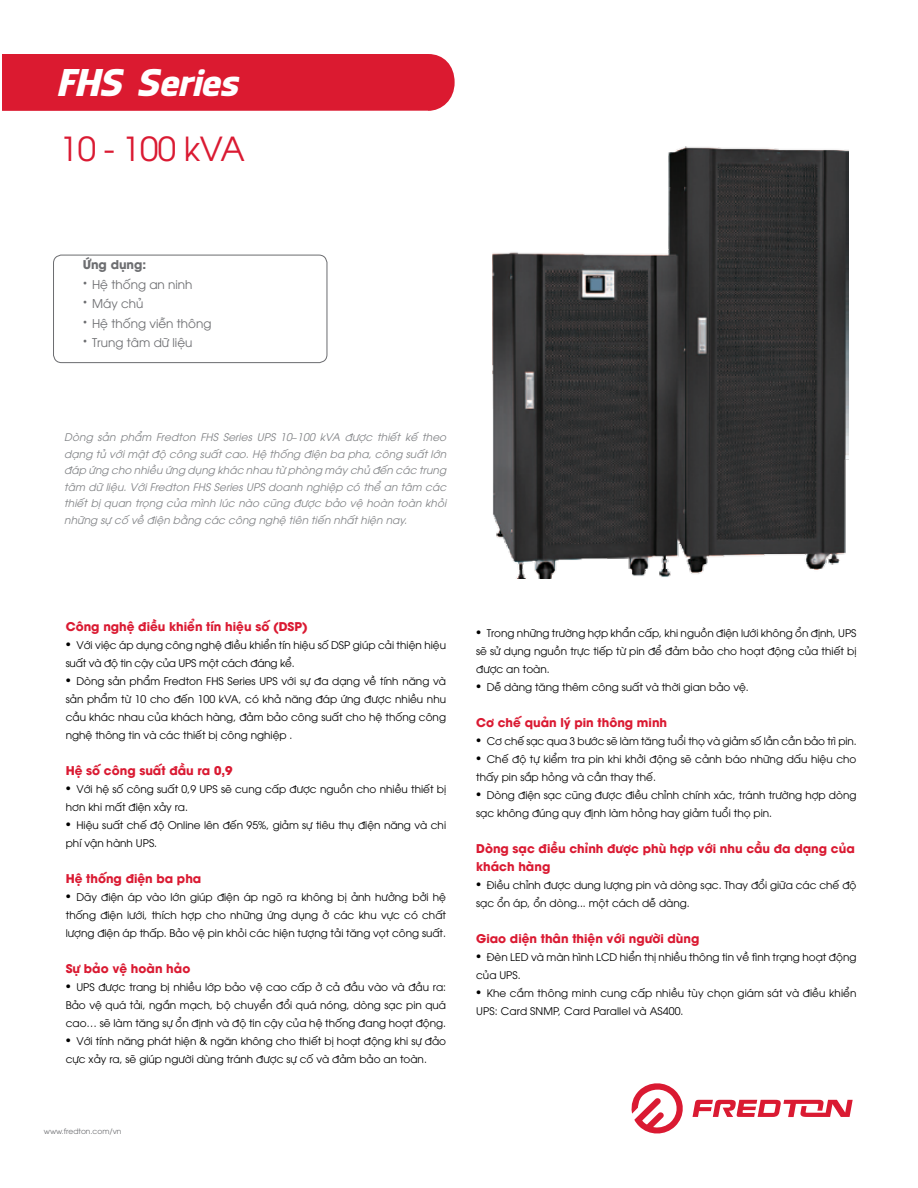
<style>
.page{position:relative;width:918px;height:1188px;background:#fff}
.page>*{position:absolute;margin:0;border:0;box-sizing:border-box;transform-origin:0 0}
.t1{font:italic 36px "UTM Facebook";color:#fff}
.t2{font:33px "UTM Avo";letter-spacing:-.02em;color:#da1a32}
.t3{font:700 12px/18px "UTM Avo";color:#da1a32}
.t4{font:12px/19.5px "UTM Avo";color:#6d6e71}
.t5{font:10.5px/18px "UTM Avo";color:#000}
.t6{font:italic 10.5px/16.5px "UTM Avo";letter-spacing:.01em;color:#808285;text-align:justify}
.t7{font:7.5px "UTM Avo";color:#6d6e71}
.s1{font-weight:700}
.s2{font-family:"Myriad Pro";font-size:22.5px}
.s3{font-family:"Myriad Pro"}
.s4{font-family:"Myriad Pro";font-size:18px}
</style>
<div class="page">
<div style="left:2px;top:54px;width:453px;height:57px;background:#db1a30"></div>
<div style="left:53px;top:255px;width:274px;height:108px;border:1px solid #6d6e71;border-radius:8px"></div>
<img style="left:493px;top:146px;width:355px;height:432px">
<svg style="left:693px;top:1100px;width:160px;height:17px"></svg>
<svg style="left:631px;top:1083px;width:52px;height:51px"></svg>
<h1 class="t1" style="left:57px;top:53px;width:194px">FHS Series</h1>
<h2 class="t2" style="left:60px;top:123px;width:186px">10 - 100 kVA</h2>
<p class="t4" style="left:83px;top:254px;width:130px"><span class="s1">Ứng dụng:<br></span><span class="s2">∙</span> Hệ thống an ninh<br><span class="s2">∙</span> Máy chủ<br><span class="s2">∙</span> Hệ thống viễn thông <span class="s2">∙</span> Trung tâm dữ liệu</p>
<p class="t6" style="left:64px;top:428px;width:383px">Dòng sản phẩm Fredton FHS Series UPS 10<span class="s3">–</span>100 kVA được thiết kế theo dạng tủ với mật độ công suất cao. Hệ thống điện ba pha, công suất lớn đáp ứng cho nhiều ứng dụng khác nhau từ phòng máy chủ đến các trung tâm dữ liệu. Với Fredton FHS Series UPS doanh nghiệp có thể an tâm các thiết bị quan trọng của mình lúc nào cũng được bảo vệ hoàn toàn khỏi những sự cố về điện bằng các công nghệ tiên tiến nhất hiện nay.</p>
<p class="t3" style="left:66px;top:616px;width:244px">Công nghệ điều khiển tín hiệu số (DSP)</p>
<p class="t5" style="left:66px;top:635px;width:382px"><span class="s4">•</span> Với việc áp dụng công nghệ điều khiển tín hiệu số DSP giúp cải thiện hiệu suất và độ tin cậy của UPS một cách đáng kể.</p>
<p class="t5" style="left:66px;top:671px;width:382px;text-align:justify"><span class="s4">•</span> Dòng sản phẩm Fredton FHS Series UPS với sự đa dạng về tính năng và sản phẩm từ 10 cho đến 100 kVA, có khả năng đáp ứng được nhiều nhu cầu khác nhau của khách hàng, đảm bảo công suất cho hệ thống công nghệ thông tin và các thiết bị công nghiệp .</p>
<p class="t3" style="left:66px;top:760px;width:168px">Hệ số công suất đầu ra 0,9</p>
<p class="t5" style="left:66px;top:779px;width:382px"><span class="s4">•</span> Với hệ số công suất 0,9 UPS sẽ cung cấp được nguồn cho nhiều thiết bị hơn khi mất điện xảy ra.</p>
<p class="t5" style="left:66px;top:815px;width:382px"><span class="s4">•</span> Hiệu suất chế độ Online lên đến 95%, giảm sự tiêu thụ điện năng và chi phí vận hành UPS.</p>
<p class="t3" style="left:66px;top:868px;width:137px">Hệ thống điện ba pha</p>
<p class="t5" style="left:66px;top:887px;width:382px;text-align:justify"><span class="s4">•</span> Dãy điện áp vào lớn giúp điện áp ngõ ra không bị ảnh hưởng bởi hệ thống điện lưới, thích hợp cho những ứng dụng ở các khu vực có chất lượng điện áp thấp. Bảo vệ pin khỏi các hiện tượng tải tăng vọt công suất.</p>
<p class="t3" style="left:66px;top:958px;width:126px">Sự bảo vệ hoàn hảo</p>
<p class="t5" style="left:66px;top:977px;width:382px;text-align:justify"><span class="s4">•</span> UPS được trang bị nhiều lớp bảo vệ cao cấp ở cả đầu vào và đầu ra:<br>Bảo vệ quá tải, ngắn mạch, bộ chuyển đổi quá nóng, dòng sạc pin quá cao… sẽ làm tăng sự ổn định và độ tin cậy của hệ thống đang hoạt động.</p>
<p class="t5" style="left:66px;top:1031px;width:382px"><span class="s4">•</span> Với tính năng phát hiện &amp; ngăn không cho thiết bị hoạt động khi sự đảo cực xảy ra, sẽ giúp người dùng tránh được sự cố và đảm bảo an toàn.</p>
<p class="t7" style="left:44px;top:1125px;width:79px">www.fredton.com/vn</p>
<p class="t5" style="left:476px;top:623px;width:382px;text-align:justify"><span class="s4">•</span> Trong những trường hợp khẩn cấp, khi nguồn điện lưới không ổn định, UPS sẽ sử dụng nguồn trực tiếp từ pin để đảm bảo cho hoạt động của thiết bị được an toàn.</p>
<p class="t5" style="left:476px;top:677px;width:274px"><span class="s4">•</span> Dễ dàng tăng thêm công suất và thời gian bảo vệ.</p>
<p class="t3" style="left:476px;top:713px;width:193px">Cơ chế quản lý pin thông minh</p>
<p class="t5" style="left:476px;top:731px;width:382px"><span class="s4">•</span> Cơ chế sạc qua 3 bước sẽ làm tăng tuổi thọ và giảm số lần cần bảo trì pin.</p>
<p class="t5" style="left:476px;top:749px;width:382px"><span class="s4">•</span> Chế độ tự kiểm tra pin khi khởi động sẽ cảnh báo những dấu hiệu cho thấy pin sắp hỏng và cần thay thế.</p>
<p class="t5" style="left:476px;top:785px;width:382px"><span class="s4">•</span> Dòng điện sạc cũng được điều chỉnh chính xác, tránh trường hợp dòng sạc không đúng quy định làm hỏng hay giảm tuổi thọ pin.</p>
<p class="t3" style="left:476px;top:839px;width:380px">Dòng sạc điều chỉnh được phù hợp với nhu cầu đa dạng của khách hàng</p>
<p class="t5" style="left:476px;top:875px;width:382px"><span class="s4">•</span> Điều chỉnh được dung lượng pin và dòng sạc. Thay đổi giữa các chế độ sạc ổn áp, ổn dòng... một cách dễ dàng.</p>
<p class="t3" style="left:476px;top:929px;width:225px">Giao diện thân thiện với người dùng</p>
<p class="t5" style="left:476px;top:947px;width:382px"><span class="s4">•</span> Đèn LED và màn hình LCD hiển thị nhiều thông tin về tình trạng hoạt động của UPS.</p>
<p class="t5" style="left:476px;top:983px;width:382px"><span class="s4">•</span> Khe cắm thông minh cung cấp nhiều tùy chọn giám sát và điều khiển<br>UPS: Card SNMP, Card Parallel và AS400.</p>
</div>
